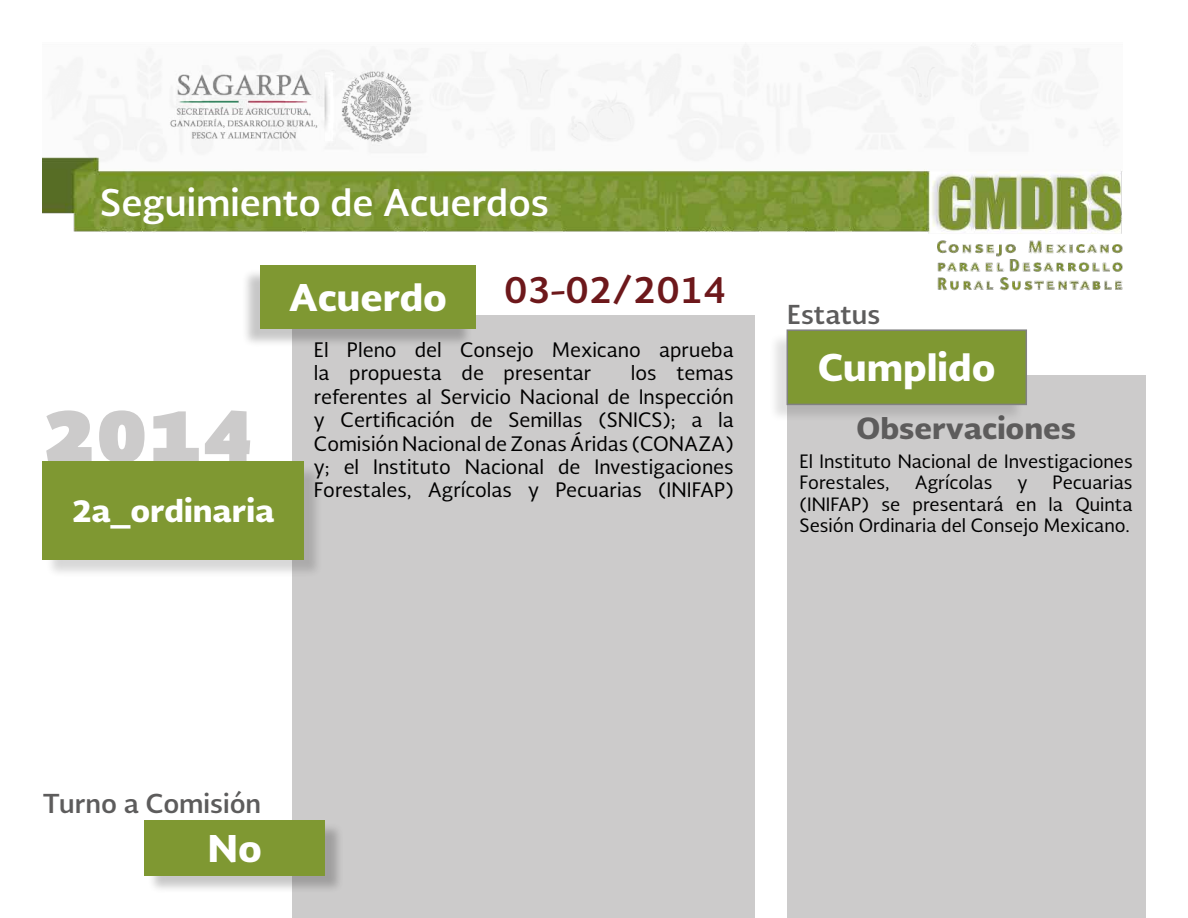
<style>
.page{position:relative;width:1188px;height:918px;background:#fff}
.page>*{position:absolute;margin:0;border:0;box-sizing:border-box;transform-origin:0 0}
.t1{font:900 70.5px "Soberana Sans";color:#cccbcb}
.t2{font:700 36px "Soberana Sans";color:#fff}
.t3{font:900 36px "Soberana Sans";color:#fff}
.t4{font:700 36px "Soberana Sans";color:#6d181b}
.t5{font:900 30px "Soberana Sans";color:#fff}
.t6{font:900 28.5px "Soberana Sans";color:#5d5c5c}
.t7{font:700 25.5px "Soberana Sans";color:#5d5c5c}
.t8{font:19.5px/23.4px "Soberana Sans";color:#000}
.t9{font:18px/21.6px "Soberana Sans";color:#000}
</style>
<div class="page">
<img style="left:43px;top:44px;width:1079px;height:247px">
<div style="left:293px;top:315px;width:462px;height:603px;background:#cccbcb"></div>
<div style="left:787px;top:376px;width:358px;height:542px;background:#cccbcb"></div>
<div style="left:45px;top:464px;width:278px;height:114px;background:#000;opacity:.16"></div>
<div style="left:43px;top:462px;width:261px;height:97px;background:#7f9832"></div>
<div style="left:241px;top:268px;width:232px;height:80px;background:#000;opacity:.22"></div>
<div style="left:260px;top:266px;width:216px;height:63px;background:#7f9832"></div>
<div style="left:769px;top:332px;width:255px;height:91px;background:#000;opacity:.12"></div>
<div style="left:787px;top:330px;width:239px;height:74px;background:#7f9832"></div>
<div style="left:787px;top:329px;width:240px;height:76px;border:2px solid #818181"></div>
<div style="left:147px;top:823px;width:197px;height:71px;background:#000;opacity:.22"></div>
<div style="left:145px;top:820px;width:180px;height:55px;background:#7f9832"></div>
<h2 class="t2" style="left:100px;top:179px;width:450px">Seguimiento de Acuerdos</h2>
<h1 class="t1" style="left:43px;top:384px;width:213px">2014</h1>
<h3 class="t5" style="left:72px;top:490px;width:204px">2a_ordinaria</h3>
<h2 class="t3" style="left:289px;top:272px;width:160px">Acuerdo</h2>
<h2 class="t4" style="left:504px;top:265px;width:224px">03-02/2014</h2>
<p class="t8" style="left:314px;top:337px;width:421px">El Pleno del Consejo Mexicano aprueba la propuesta de presentar</p>
<p class="t8" style="left:314px;top:361px;width:421px;text-align:justify;text-indent:317px">los temas referentes al Servicio Nacional de Inspección y Certificación de Semillas (SNICS); a la Comisión Nacional de Zonas Áridas (CONAZA) y; el Instituto Nacional de Investigaciones Forestales, Agrícolas y Pecuarias (INIFAP)</p>
<h3 class="t7" style="left:787px;top:297px;width:95px">Estatus</h3>
<h2 class="t3" style="left:818px;top:342px;width:179px">Cumplido</h2>
<h3 class="t6" style="left:857px;top:408px;width:221px">Observaciones</h3>
<p class="t9" style="left:800px;top:450px;width:335px">El Instituto Nacional de Investigaciones<br>Forestales,</p>
<p class="t9" style="left:915px;top:471px;width:79px">Agrícolas</p>
<p class="t9" style="left:1017px;top:471px;width:12px">y</p>
<p class="t9" style="left:800px;top:471px;width:335px;text-align:justify;text-indent:253px">Pecuarias (INIFAP) se presentará en la Quinta Sesión Ordinaria del Consejo Mexicano.</p>
<h3 class="t7" style="left:43px;top:786px;width:220px">Turno a Comisión</h3>
<h2 class="t3" style="left:208px;top:823px;width:55px">No</h2>
</div>
